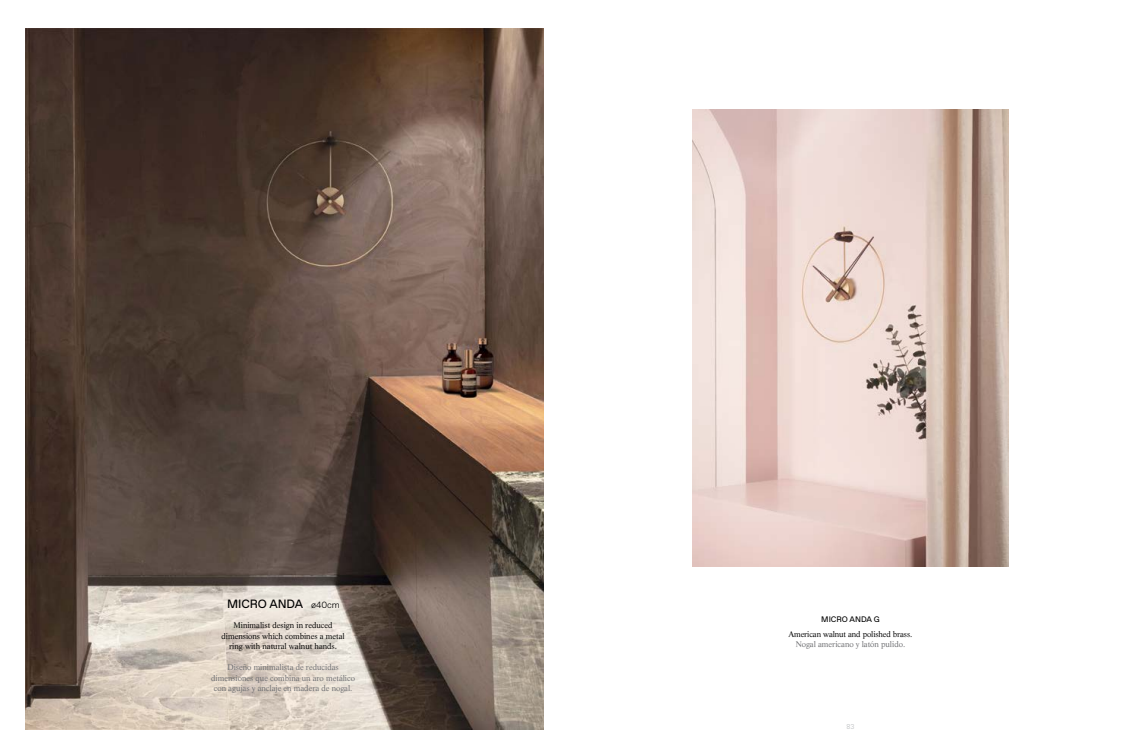
<style>
.page{position:relative;width:1134px;height:752px;background:#fff}
.page>*{position:absolute;margin:0;border:0;box-sizing:border-box;transform-origin:0 0}
.t1{font:12px "Favorit";letter-spacing:-.005em;color:#000}
.t2{font:8px/10.5px "Life LT Std";letter-spacing:-.005em;color:#6d6e71;text-align:center}
.t3{font:8px/10.5px "Life LT Std";letter-spacing:-.005em;color:#000;text-align:center}
.t4{font:8px "Favorit";letter-spacing:-.005em;color:#000}
.t5{font:300 7px "Favorit";color:#bcbec0}
.s1{font-weight:300;font-size:9px}
</style>
<div class="page">
<img style="left:692px;top:109px;width:317px;height:457px">
<img style="left:26px;top:28px;width:517px;height:701px">
<h1 class="t1" style="left:227px;top:596px;width:114px">MICRO ANDA <span class="s1">ø40cm</span></h1>
<p class="t3" style="left:222px;top:619px;width:125px">Minimalist design in reduced dimensions which combines a metal ring with natural walnut hands.</p>
<p class="t2" style="left:211px;top:661px;width:145px">Diseño minimalista de reducidas dimensiones que combina un aro metálico con agujas y anclaje en madera de nogal.</p>
<p class="t4" style="left:821px;top:613px;width:60px">MICRO ANDA G</p>
<p class="t3" style="left:788px;top:628px;width:125px">American walnut and polished brass.</p>
<p class="t2" style="left:796px;top:638px;width:111px">Nogal americano y latón pulido.</p>
<p class="t5" style="left:846px;top:721px;width:9px">83</p>
</div>
